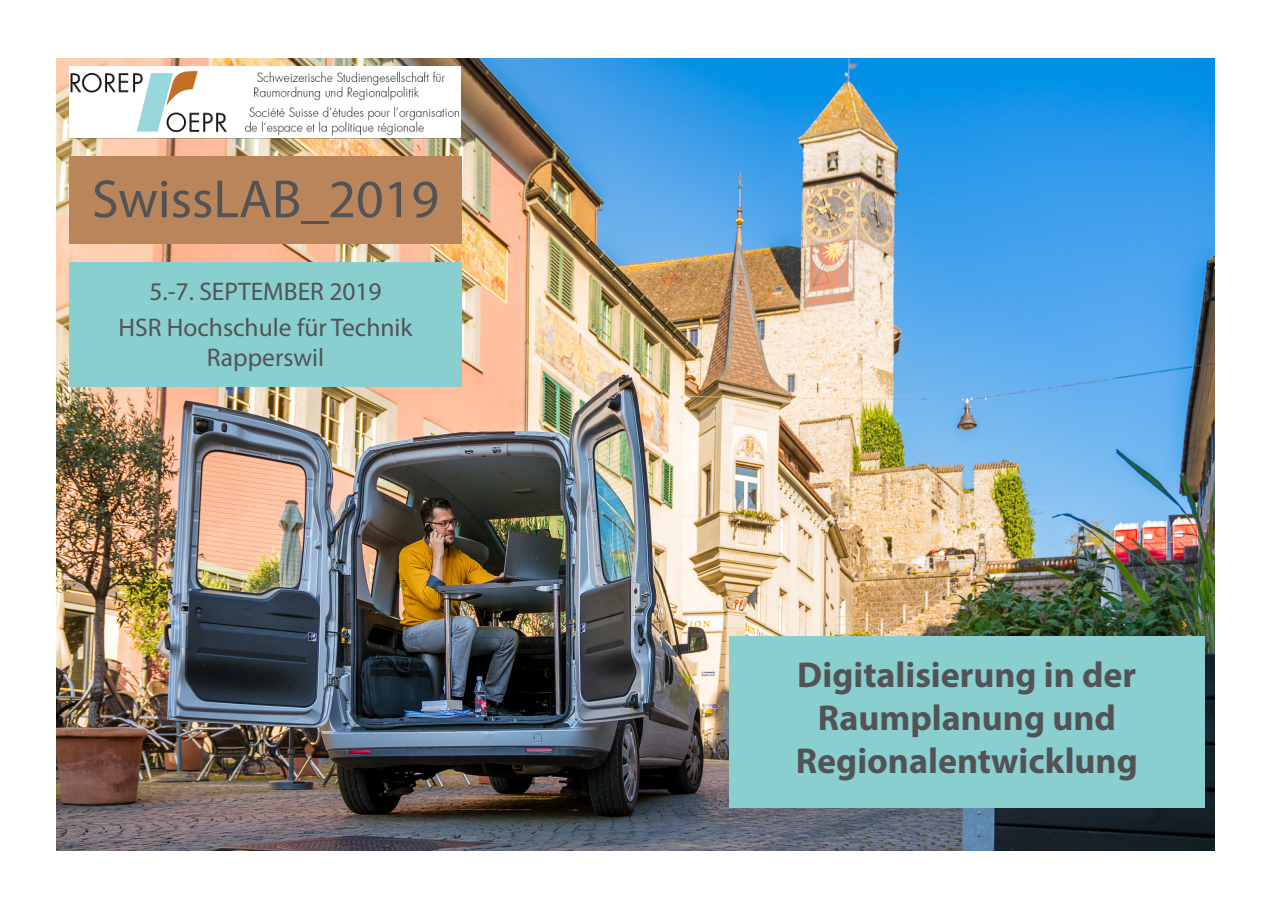
<style>
.page{position:relative;width:1272px;height:902px;background:#fff}
.page>*{position:absolute;margin:0;border:0;box-sizing:border-box;transform-origin:0 0}
.t1{font:54px "Myriad Pro";color:#535355}
.t2{font:700 36px "Myriad Pro";color:#535355}
.t3{font:25.5px "Myriad Pro";color:#535355}
</style>
<div class="page">
<img style="left:56px;top:58px;width:1158px;height:792px">
<div style="left:69px;top:156px;width:392px;height:88px;background:#bb855c"></div>
<img style="left:69px;top:67px;width:391px;height:71px">
<div style="left:729px;top:636px;width:475px;height:171px;background:#8acfd0"></div>
<div style="left:69px;top:262px;width:392px;height:125px;background:#8acfd0"></div>
<p class="t1" style="left:92px;top:166px;width:348px">SwissLAB_2019</p>
<p class="t3" style="left:149px;top:275px;width:234px">5.-7. SEPTEMBER 2019</p>
<p class="t3" style="left:118px;top:311px;width:295px">HSR Hochschule für Technik</p>
<p class="t3" style="left:207px;top:342px;width:119px">Rapperswil</p>
<p class="t2" style="left:797px;top:651px;width:340px">Digitalisierung in der</p>
<p class="t2" style="left:817px;top:694px;width:300px">Raumplanung und</p>
<p class="t2" style="left:795px;top:737px;width:343px">Regionalentwicklung</p>
</div>
